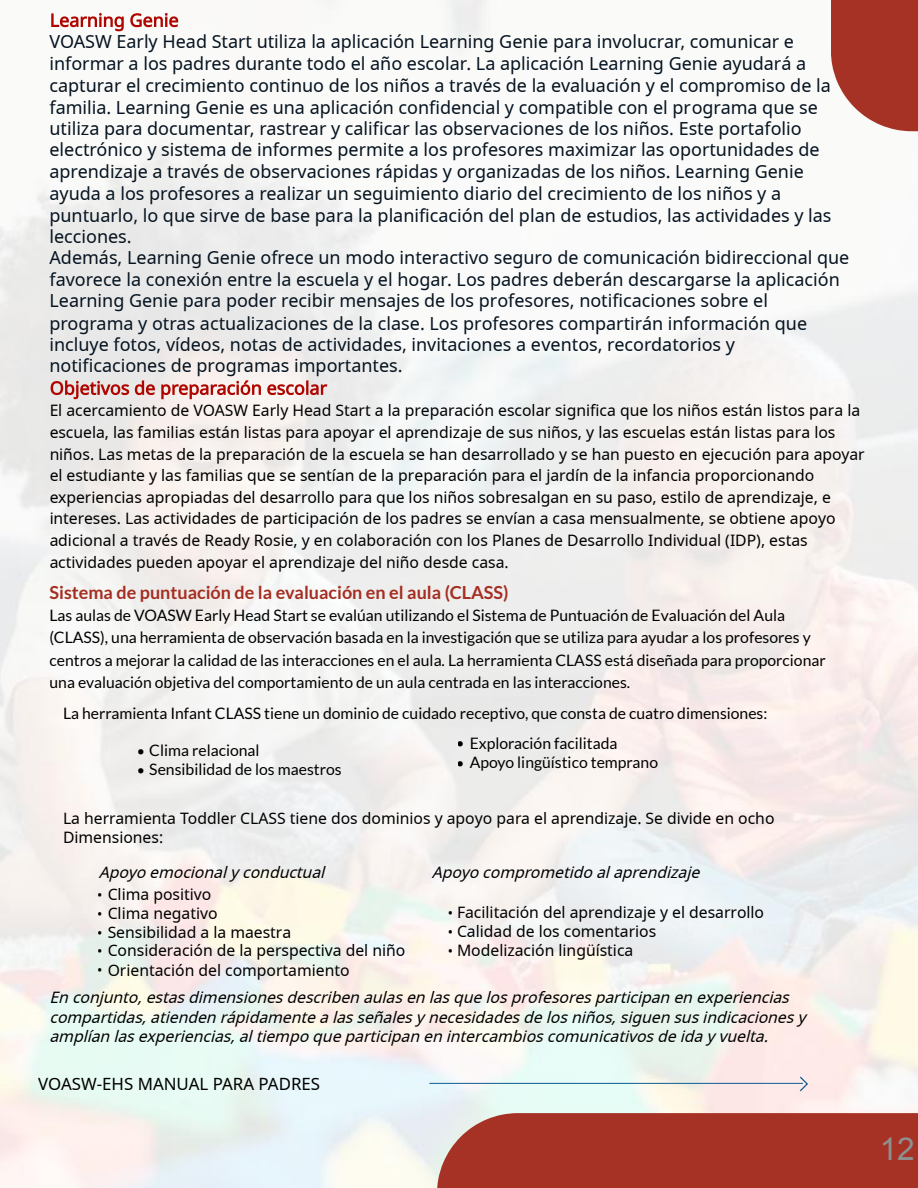
<style>
.page{position:relative;width:918px;height:1188px;background:#fff}
.page>*{position:absolute;margin:0;border:0;box-sizing:border-box;transform-origin:0 0}
.t1{font:31.5px "Arial";color:#8f8f8f}
.t2{font:18px/21.6px "Noto Sans";color:#051320}
.t3{font:700 18px "Lato";color:#a52d21}
.t4{font:16.8px "Noto Sans";color:#000}
.t5{font:15.75px/21.8px "Noto Sans";color:#000}
.t6{font:15.75px/22.5px "Lato";color:#000}
.t7{font:italic 15.75px/19px "Noto Sans";color:#000}
.s1{font-size:14.25px}
</style>
<div class="page">
<hr style="left:430px;top:1083px;width:372px;height:1px;background:#0e5c92">
<svg style="left:800px;top:1077px;width:9px;height:14px"></svg>
<svg style="left:51px;top:13px;width:127px;height:18px"></svg>
<svg style="left:51px;top:380px;width:276px;height:19px"></svg>
<div style="left:831px;top:0;width:87px;height:131px;background:#a63225"></div>
<div style="left:437px;top:1113px;width:481px;height:75px;background:#a63225"></div>
<p class="t2" style="left:50px;top:32px;width:801px">VOASW Early Head Start utiliza la aplicación Learning Genie para involucrar, comunicar e informar a los padres durante todo el año escolar. La aplicación Learning Genie ayudará a capturar el crecimiento continuo de los niños a través de la evaluación y el compromiso de la familia. Learning Genie es una aplicación confidencial y compatible con el programa que se utiliza para documentar, rastrear y calificar las observaciones de los niños. Este portafolio electrónico y sistema de informes permite a los profesores maximizar las oportunidades de aprendizaje a través de observaciones rápidas y organizadas de los niños. Learning Genie ayuda a los profesores a realizar un seguimiento diario del crecimiento de los niños y a puntuarlo, lo que sirve de base para la planificación del plan de estudios, las actividades y las lecciones.<br>Además, Learning Genie ofrece un modo interactivo seguro de comunicación bidireccional que favorece la conexión entre la escuela y el hogar. Los padres deberán descargarse la aplicación Learning Genie para poder recibir mensajes de los profesores, notificaciones sobre el programa y otras actualizaciones de la clase. Los profesores compartirán información que incluye fotos, vídeos, notas de actividades, invitaciones a eventos, recordatorios y notificaciones de programas importantes.</p>
<p class="t5" style="left:50px;top:400px;width:817px">El acercamiento de VOASW Early Head Start a la preparación escolar significa que los niños están listos para la escuela, las familias están listas para apoyar el aprendizaje de sus niños, y las escuelas están listas para los niños. Las metas de la preparación de la escuela se han desarrollado y se han puesto en ejecución para apoyar el estudiante y las familias que se sentían de la preparación para el jardín de la infancia proporcionando experiencias apropiadas del desarrollo para que los niños sobresalgan en su paso, estilo de aprendizaje, e intereses. Las actividades de participación de los padres se envían a casa mensualmente, se obtiene apoyo adicional a través de Ready Rosie, y en colaboración con los Planes de Desarrollo Individual (IDP), estas actividades pueden apoyar el aprendizaje del niño desde casa.</p>
<p class="t3" style="left:50px;top:582px;width:461px">Sistema de puntuación de la evaluación en el aula (CLASS)</p>
<p class="t6" style="left:50px;top:603px;width:778px">Las aulas de VOASW Early Head Start se evalúan utilizando el Sistema de Puntuación de Evaluación del Aula (CLASS), una herramienta de observación basada en la investigación que se utiliza para ayudar a los profesores y centros a mejorar la calidad de las interacciones en el aula. La herramienta CLASS está diseñada para proporcionar una evaluación objetiva del comportamiento de un aula centrada en las interacciones.</p>
<p class="t6" style="left:63px;top:702px;width:706px">La herramienta Infant CLASS tiene un dominio de cuidado receptivo, que consta de cuatro dimensiones:</p>
<p class="t6" style="left:137px;top:739px;width:125px"><span class="s1">•</span> Clima relacional</p>
<p class="t6" style="left:137px;top:758px;width:207px"><span class="s1">•</span> Sensibilidad de los maestros</p>
<p class="t6" style="left:457px;top:732px;width:162px"><span class="s1">•</span> Exploración facilitada</p>
<p class="t6" style="left:457px;top:751px;width:203px"><span class="s1">•</span> Apoyo lingüístico temprano</p>
<p class="t5" style="left:63px;top:809px;width:713px;line-height:19.2px">La herramienta Toddler CLASS tiene dos dominios y apoyo para el aprendizaje. Se divide en ocho<br>Dimensiones:</p>
<p class="t7" style="left:99px;top:863px;width:232px">Apoyo emocionaly conductual</p>
<p class="t7" style="left:432px;top:863px;width:274px">Apoyo comprometido alaprendizaje</p>
<p class="t5" style="left:447px;top:902px;width:318px"><span class="s1">•</span> Facilitación del aprendizaje y el desarrollo</p>
<p class="t5" style="left:447px;top:921px;width:211px"><span class="s1">•</span> Calidad de los comentarios</p>
<p class="t5" style="left:447px;top:940px;width:188px"><span class="s1">•</span> Modelización lingüística</p>
<p class="t7" style="left:50px;top:989px;width:757px">En conjunto,estasdimensionesdescriben aulasen lasque losprofesoresparticipan en experiencias compartidas,atienden rápidamente a lasseñalesy necesidadesde losniños,siguen susindicacionesy amplían lasexperiencias,altiempo que participan en intercambioscomunicativosde ida y vuelta.</p>
<p class="t5" style="left:98px;top:884px;width:115px"><span class="s1">•</span> Clima positivo</p>
<p class="t5" style="left:98px;top:903px;width:121px"><span class="s1">•</span> Clima negativo</p>
<p class="t5" style="left:98px;top:922px;width:195px"><span class="s1">•</span> Sensibilidad a la maestra</p>
<p class="t5" style="left:98px;top:940px;width:309px"><span class="s1">•</span> Consideración de la perspectiva del niño</p>
<p class="t5" style="left:98px;top:960px;width:253px"><span class="s1">•</span> Orientación del comportamiento</p>
<p class="t4" style="left:38px;top:1072px;width:283px">VOASW-EHS MANUAL PARA PADRES</p>
<h1 class="t1" style="left:880px;top:1131px;width:37px">12</h1>
</div>
